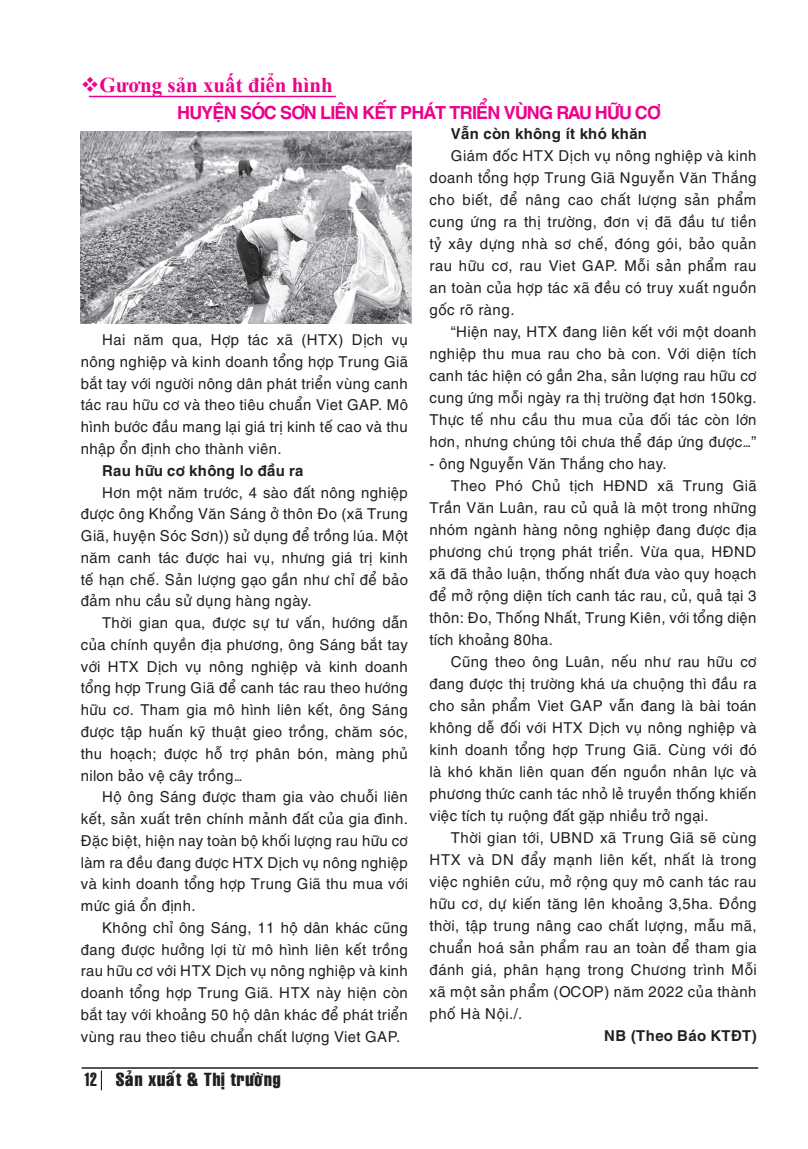
<style>
.page{position:relative;width:808px;height:1149px;background:#fff}
.page>*{position:absolute;margin:0;border:0;box-sizing:border-box;transform-origin:0 0}
.t1{font:700 21px "Times New Roman";color:#ed028c}
.t2{font:700 18px "UTM Helve";letter-spacing:-.07em;color:#ed028c}
.t3{font:18px "VNI Swiss Condense Bold";color:#231f20}
.t4{font:15px/21.8px "UTM Helve";color:#231f20;text-align:justify}
.t5{font:700 15px "UTM Helve";color:#231f20}
.s1{font-family:"VNI Swiss Condense"}
</style>
<div class="page">
<hr style="left:82px;top:1066px;width:676px;height:2px;background:#231f20">
<svg style="left:101px;top:1070px;width:1px;height:19px"></svg>
<hr style="left:89px;top:96px;width:247px;height:1px;background:#ed028c">
<img style="left:81px;top:132px;width:330px;height:191px">
<p class="t1" style="left:81px;top:70px;width:253px">❖Gương sản xuất điển hình</p>
<p class="t2" style="left:177px;top:98px;width:485px">HUYỆN SÓC SƠN LIÊN KẾT PHÁT TRIỂN VÙNG RAU HỮU CƠ</p>
<p class="t4" style="left:81px;top:327px;width:329px;text-indent:21px">Hai năm qua, Hợp tác xã (HTX) Dịch vụ nông nghiệp và kinh doanh tổng hợp Trung Giã bắt tay với người nông dân phát triển vùng canh tác rau hữu cơ và theo tiêu chuẩn Viet GAP. Mô hình bước đầu mang lại giá trị kinh tế cao và thu nhập ổn định cho thành viên.</p>
<p class="t5" style="left:102px;top:458px;width:203px">Rau hữu cơ không lo đầu ra</p>
<p class="t4" style="left:81px;top:479px;width:329px;text-indent:21px">Hơn một năm trước, 4 sào đất nông nghiệp được ông Khổng Văn Sáng ở thôn Đo (xã Trung Giã, huyện Sóc Sơn)) sử dụng để trồng lúa. Một năm canh tác được hai vụ, nhưng giá trị kinh tế hạn chế. Sản lượng gạo gần như chỉ để bảo đảm nhu cầu sử dụng hàng ngày.</p>
<p class="t4" style="left:81px;top:610px;width:329px;text-indent:21px">Thời gian qua, được sự tư vấn, hướng dẫn của chính quyền địa phương, ông Sáng bắt tay với HTX Dịch vụ nông nghiệp và kinh doanh tổng hợp Trung Giã để canh tác rau theo hướng hữu cơ. Tham gia mô hình liên kết, ông Sáng được tập huấn kỹ thuật gieo trồng, chăm sóc, thu hoạch; được hỗ trợ phân bón, màng phủ nilon bảo vệ cây trồng…</p>
<p class="t4" style="left:81px;top:784px;width:329px;text-indent:21px">Hộ ông Sáng được tham gia vào chuỗi liên kết, sản xuất trên chính mảnh đất của gia đình.<br>Đặc biệt, hiện nay toàn bộ khối lượng rau hữu cơ làm ra đều đang được HTX Dịch vụ nông nghiệp và kinh doanh tổng hợp Trung Giã thu mua với mức giá ổn định.</p>
<p class="t4" style="left:81px;top:914px;width:329px;text-indent:21px">Không chỉ ông Sáng, 11 hộ dân khác cũng đang được hưởng lợi từ mô hình liên kết trồng rau hữu cơ với HTX Dịch vụ nông nghiệp và kinh doanh tổng hợp Trung Giã. HTX này hiện còn bắt tay với khoảng 50 hộ dân khác để phát triển vùng rau theo tiêu chuẩn chất lượng Viet GAP.</p>
<p class="t3" style="left:84px;top:1065px;width:198px"><span class="s1">12</span> Saûn xuaát &amp; Thò tröôøng</p>
<p class="t5" style="left:451px;top:121px;width:198px">Vẫn còn không ít khó khăn</p>
<p class="t4" style="left:429px;top:143px;width:329px;text-indent:21px">Giám đốc HTX Dịch vụ nông nghiệp và kinh doanh tổng hợp Trung Giã Nguyễn Văn Thắng cho biết, để nâng cao chất lượng sản phẩm cung ứng ra thị trường, đơn vị đã đầu tư tiền tỷ xây dựng nhà sơ chế, đóng gói, bảo quản rau hữu cơ, rau Viet GAP. Mỗi sản phẩm rau an toàn của hợp tác xã đều có truy xuất nguồn gốc rõ ràng.</p>
<p class="t4" style="left:429px;top:319px;width:329px;text-indent:21px">“Hiện nay, HTX đang liên kết với một doanh nghiệp thu mua rau cho bà con. Với diện tích canh tác hiện có gần 2ha, sản lượng rau hữu cơ cung ứng mỗi ngày ra thị trường đạt hơn 150kg.<br>Thực tế nhu cầu thu mua của đối tác còn lớn hơn, nhưng chúng tôi chưa thể đáp ứng được…”</p>
<p class="t4" style="left:429px;top:451px;width:239px">- ông Nguyễn Văn Thắng cho hay.</p>
<p class="t4" style="left:429px;top:472px;width:329px;text-indent:21px">Theo Phó Chủ tịch HĐND xã Trung Giã Trần Văn Luân, rau củ quả là một trong những nhóm ngành hàng nông nghiệp đang được địa phương chú trọng phát triển. Vừa qua, HĐND xã đã thảo luận, thống nhất đưa vào quy hoạch để mở rộng diện tích canh tác rau, củ, quả tại 3 thôn: Đo, Thống Nhất, Trung Kiên, với tổng diện tích khoảng 80ha.</p>
<p class="t4" style="left:429px;top:648px;width:329px;text-indent:21px">Cũng theo ông Luân, nếu như rau hữu cơ đang được thị trường khá ưa chuộng thì đầu ra cho sản phẩm Viet GAP vẫn đang là bài toán không dễ đối với HTX Dịch vụ nông nghiệp và kinh doanh tổng hợp Trung Giã. Cùng với đó là khó khăn liên quan đến nguồn nhân lực và phương thức canh tác nhỏ lẻ truyền thống khiến việc tích tụ ruộng đất gặp nhiều trở ngại.</p>
<p class="t4" style="left:429px;top:824px;width:329px;text-indent:21px">Thời gian tới, UBND xã Trung Giã sẽ cùng HTX và DN đẩy mạnh liên kết, nhất là trong việc nghiên cứu, mở rộng quy mô canh tác rau hữu cơ, dự kiến tăng lên khoảng 3,5ha. Đồng thời, tập trung nâng cao chất lượng, mẫu mã, chuẩn hoá sản phẩm rau an toàn để tham gia đánh giá, phân hạng trong Chương trình Mỗi xã một sản phẩm (OCOP) năm 2022 của thành phố Hà Nội./.</p>
<p class="t5" style="left:604px;top:1022px;width:154px">NB (Theo Báo KTĐT)</p>
</div>
